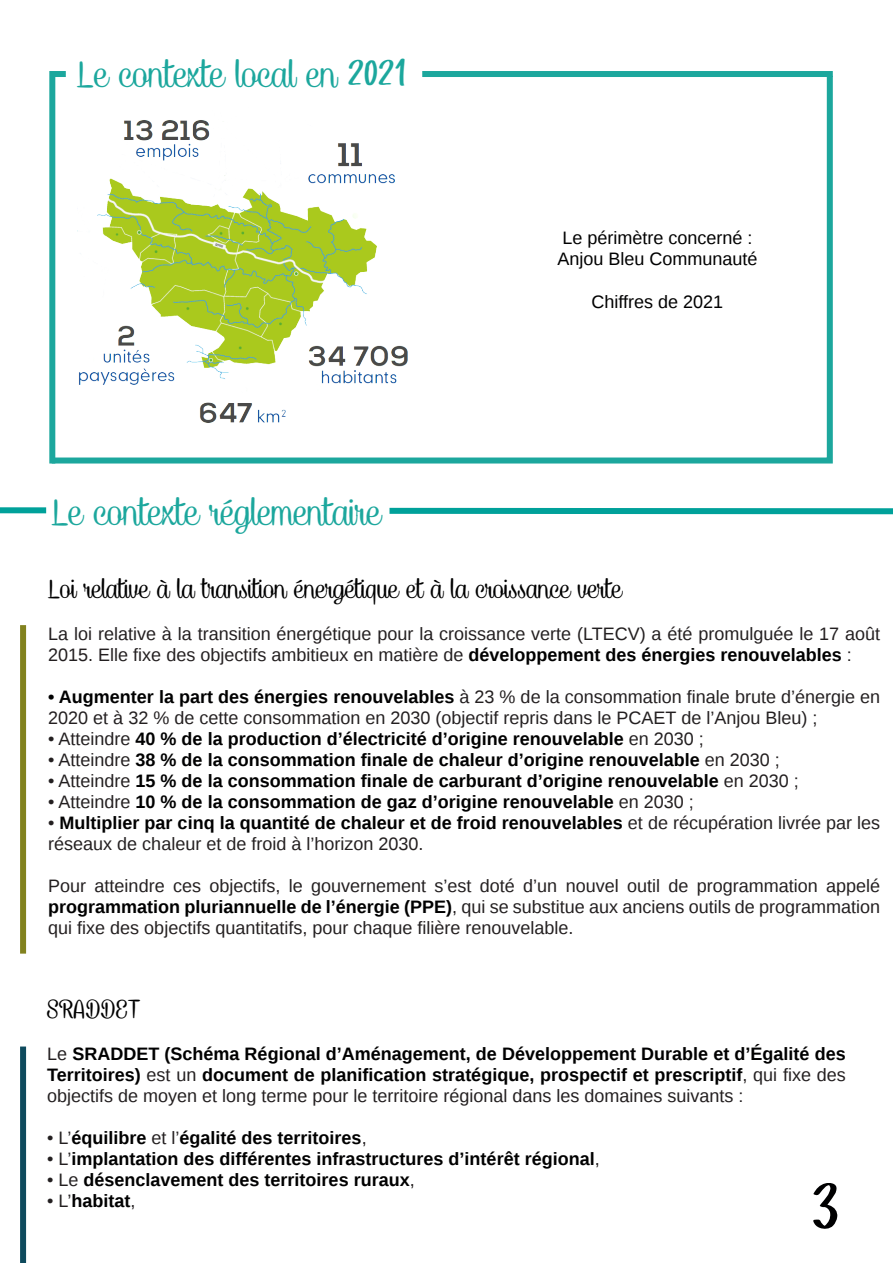
<style>
.page{position:relative;width:893px;height:1263px;background:#fff}
.page>*{position:absolute;margin:0;border:0;box-sizing:border-box;transform-origin:0 0}
.t1{font:75px "Gratise";color:#000001}
.t2{font:42px "Caneletter Script Personal Use";color:#1ca79d}
.t3{font:30px "Caneletter Script Personal Use";color:#000001}
.t4{font:18px/21px "Liberation Sans";color:#231f20}
.t5{font:700 18px/21px "Liberation Sans";color:#000001;text-align:justify}
.t6{font:18px "Liberation Sans";color:#000001}
.s1{font-family:"Gratise"}
.s2{font-weight:700;color:#000001}
.s3{font-weight:400;color:#231f20}
</style>
<div class="page">
<div style="left:0;top:507px;width:46px;height:6px;background:#00a19a"></div>
<div style="left:389px;top:508px;width:504px;height:6px;background:#00a19a"></div>
<div style="left:20px;top:625px;width:6px;height:329px;background:#82821f"></div>
<div style="left:20px;top:1046px;width:6px;height:217px;background:#0e4a5d"></div>
<svg style="left:49px;top:71px;width:784px;height:393px"></svg>
<div style="left:422px;top:71px;width:411px;height:6px;background:#1ca79d"></div>
<p class="t2" style="left:77px;top:54px;width:330px">Le contexte local en <span class="s1">2021</span></p>
<p class="t2" style="left:52px;top:491px;width:331px">Le contexte réglementaire</p>
<p class="t6" style="left:562px;top:228px;width:192px">Le périmètre concerné :</p>
<p class="t6" style="left:557px;top:249px;width:202px">Anjou Bleu Communauté</p>
<p class="t6" style="left:591px;top:292px;width:133px">Chiffres de 2021</p>
<p class="t3" style="left:48px;top:574px;width:575px">Loi relative à la transition énergétique et à la croissance verte</p>
<p class="t4" style="left:48px;top:624px;width:833px">La loi relative à la transition énergétique pour la croissance verte (LTECV) a été promulguée le 17 août<br>2015. Elle fixe des objectifs ambitieux en matière de <span class="s2">développement des énergies renouvelables</span> :</p>
<p class="t4" style="left:48px;top:687px;width:833px"><span class="s2">• Augmenter la part des énergies renouvelables</span> à 23 % de la consommation finale brute d’énergie en<br>2020 et à 32 % de cette consommation en 2030 (objectif repris dans le PCAET de l’Anjou Bleu) ;</p>
<p class="t5" style="left:48px;top:728px;width:657px"><span class="s3">• Atteindre</span> 40 % de la production d’électricité d’origine renouvelable <span class="s3">en 2030 ;</span></p>
<p class="t5" style="left:48px;top:749px;width:733px"><span class="s3">• Atteindre</span> 38 % de la consommation finale de chaleur d’origine renouvelable <span class="s3">en 2030 ;</span></p>
<p class="t5" style="left:48px;top:770px;width:752px"><span class="s3">• Atteindre</span> 15 % de la consommation finale de carburant d’origine renouvelable <span class="s3">en 2030 ;</span></p>
<p class="t5" style="left:48px;top:791px;width:647px"><span class="s3">• Atteindre</span> 10 % de la consommation de gaz d’origine renouvelable <span class="s3">en 2030 ;</span></p>
<p class="t4" style="left:48px;top:813px;width:833px">• <span class="s2">Multiplier par cinq la quantité de chaleur et de froid renouvelables</span> et de récupération livrée par les réseaux de chaleur et de froid à l’horizon 2030.</p>
<p class="t4" style="left:48px;top:876px;width:833px;text-align:justify">Pour atteindre ces objectifs, le gouvernement s’est doté d’un nouvel outil de programmation appelé <span class="s2">programmation pluriannuelle de l’énergie (PPE)</span>, qui se substitue aux anciens outils de programmation qui fixe des objectifs quantitatifs, pour chaque filière renouvelable.</p>
<p class="t3" style="left:47px;top:993px;width:93px">SRADDET</p>
<p class="t5" style="left:47px;top:1043px;width:800px"><span class="s3">Le</span> SRADDET (Schéma Régional d’Aménagement, de Développement Durable et d’Égalité des Territoires) <span class="s3">est un</span> document de planification stratégique, prospectif et prescriptif<span class="s3">, qui fixe des objectifs de moyen et long terme pour le territoire régional dans les domaines suivants :</span></p>
<p class="t5" style="left:47px;top:1127px;width:321px"><span class="s3">• L’</span>équilibre <span class="s3">et l’</span>égalité des territoires<span class="s3">,</span></p>
<p class="t5" style="left:47px;top:1148px;width:554px"><span class="s3">• L’</span>implantation des différentes infrastructures d’intérêt régional<span class="s3">,</span></p>
<p class="t5" style="left:47px;top:1169px;width:369px"><span class="s3">• Le</span> désenclavement des territoires ruraux<span class="s3">,</span></p>
<p class="t5" style="left:47px;top:1190px;width:90px"><span class="s3">• L’</span>habitat<span class="s3">,</span></p>
<p class="t1" style="left:812px;top:1160px;width:29px">3</p>
</div>
